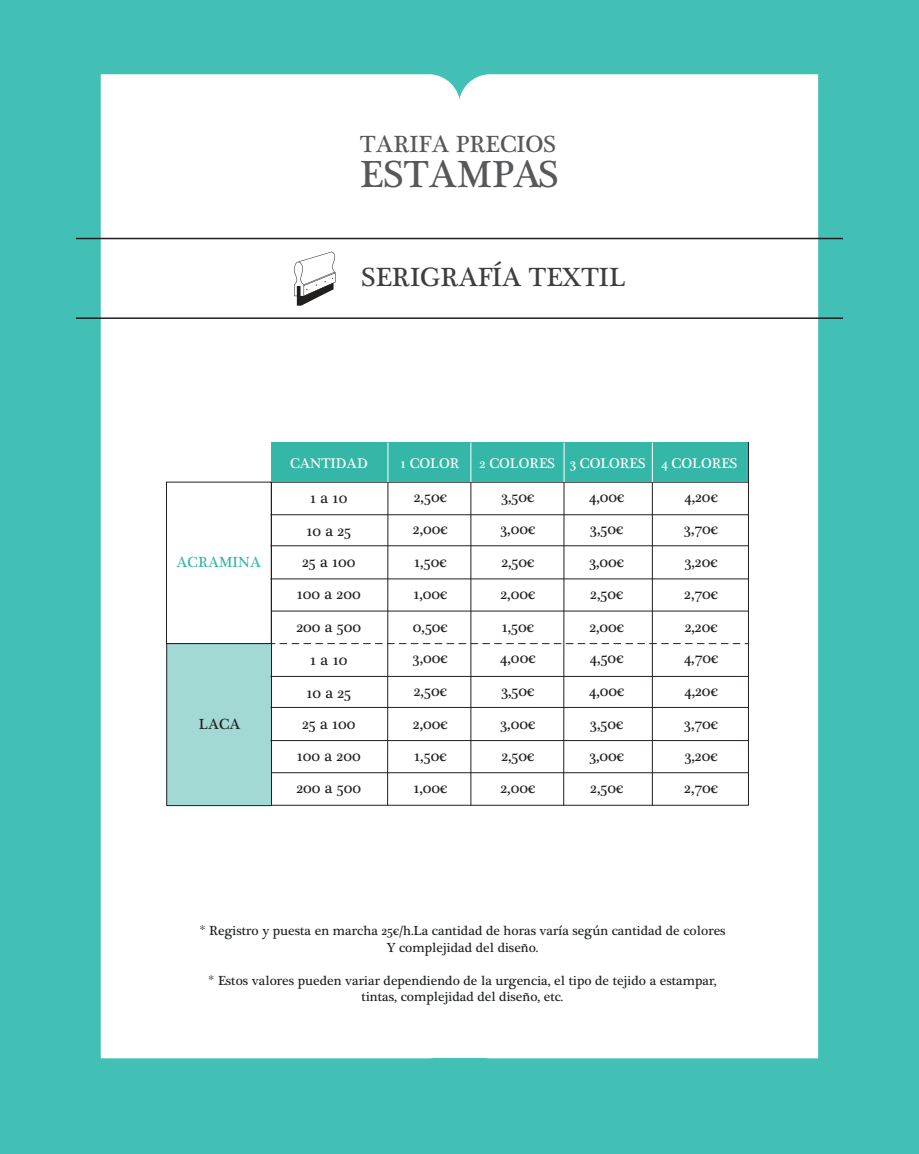
<style>
.page{position:relative;width:919px;height:1154px;background:#fff}
.page>*{position:absolute;margin:0;border:0;box-sizing:border-box;transform-origin:0 0}
.t1{font:38.7px "Plantagenet Cherokee";color:#57585a}
.t2{font:27px "Plantagenet Cherokee";color:#3e3e3f}
.t3{font:24px "Plantagenet Cherokee";color:#57585a}
.t4{font:16.05px/31.8px "Plantagenet Cherokee";color:#231f20;text-align:center}
.t5{font:15px "Plantagenet Cherokee";color:#35b7a8}
.t6{font:15px "Plantagenet Cherokee";color:#231f20}
.t7{font:14.25px "Plantagenet Cherokee";color:#fff}
.t8{font:13.5px/16.5px "Plantagenet Cherokee";color:#1d2020;text-align:center}
</style>
<div class="page">
<div style="left:0;top:0;width:918px;height:1154px;background:#43c0b6"></div>
<div style="left:101px;top:74px;width:357px;height:984px;background:#fff"></div>
<div style="left:458px;top:74px;width:360px;height:984px;background:#fff"></div>
<div style="left:388px;top:1008px;width:150px;height:50px;background:#fff"></div>
<hr style="left:76px;top:238px;width:766px;height:1px;background:#231f20">
<hr style="left:76px;top:317px;width:766px;height:2px;background:#231f20">
<div style="left:166px;top:482px;width:105px;height:162px;border:1px solid #231f20"></div>
<div style="left:166px;top:643px;width:106px;height:163px;background:#a3d9d4;border:1px solid #231f20"></div>
<svg style="left:293px;top:252px;width:42px;height:54px;background:#d4d3d3"></svg>
<hr style="left:271px;top:611px;width:477px;height:1px;background:#231f20">
<hr style="left:270px;top:482px;width:478px;height:1px;background:#231f20">
<hr style="left:270px;top:514px;width:478px;height:1px;background:#231f20">
<hr style="left:270px;top:546px;width:478px;height:1px;background:#231f20">
<hr style="left:270px;top:579px;width:478px;height:1px;background:#231f20">
<svg style="left:273px;top:643px;width:473px;height:1px"></svg>
<hr style="left:271px;top:772px;width:477px;height:1px;background:#231f20">
<hr style="left:270px;top:676px;width:478px;height:1px;background:#231f20">
<hr style="left:270px;top:707px;width:478px;height:1px;background:#231f20">
<hr style="left:270px;top:740px;width:478px;height:1px;background:#231f20">
<hr style="left:387px;top:443px;width:1px;height:363px;background:#231f20">
<hr style="left:470px;top:443px;width:1px;height:363px;background:#231f20">
<hr style="left:652px;top:443px;width:1px;height:363px;background:#231f20">
<hr style="left:563px;top:443px;width:1px;height:363px;background:#231f20">
<div style="left:271px;top:443px;width:477px;height:39px;background:#35b7a8"></div>
<hr style="left:387px;top:443px;width:1px;height:39px;background:#fff">
<hr style="left:470px;top:443px;width:1px;height:39px;background:#fff">
<hr style="left:563px;top:443px;width:1px;height:39px;background:#fff">
<hr style="left:652px;top:443px;width:1px;height:39px;background:#fff">
<h3 class="t3" style="left:360px;top:130px;width:197px">TARIFA PRECIOS</h3>
<h1 class="t1" style="left:360px;top:151px;width:200px">ESTAMPAS</h1>
<h2 class="t2" style="left:361px;top:262px;width:265px">SERIGRAFÍA TEXTIL</h2>
<p class="t5" style="left:177px;top:553px;width:86px">ACRAMINA</p>
<p class="t6" style="left:199px;top:715px;width:43px">LACA</p>
<p class="t7" style="left:290px;top:455px;width:79px">CANTIDAD</p>
<p class="t7" style="left:400px;top:455px;width:60px">1 COLOR</p>
<p class="t7" style="left:479px;top:455px;width:259px">2 COLORES 3 COLORES 4 COLORES</p>
<p class="t4" style="left:310px;top:483px;width:39px">1 a 10</p>
<p class="t4" style="left:296px;top:516px;width:66px">10 a 25<br>25 a 100<br>100 a 200<br>200 a 500</p>
<p class="t4" style="left:306px;top:644px;width:46px;line-height:32.8px;text-align:left">1 a 10<br>10 a 25</p>
<p class="t4" style="left:296px;top:708px;width:66px;line-height:32.2px">25 a 100<br>100 a 200<br>200 a 500</p>
<p class="t4" style="left:414px;top:481px;width:35px">2,50€</p>
<p class="t4" style="left:501px;top:481px;width:35px">3,50€</p>
<p class="t4" style="left:589px;top:481px;width:37px">4,00€</p>
<p class="t4" style="left:684px;top:481px;width:35px">4,20€</p>
<p class="t4" style="left:413px;top:513px;width:37px">2,00€</p>
<p class="t4" style="left:500px;top:513px;width:37px">3,00€</p>
<p class="t4" style="left:590px;top:513px;width:35px">3,50€</p>
<p class="t4" style="left:684px;top:513px;width:36px">3,70€</p>
<p class="t4" style="left:414px;top:547px;width:34px">1,50€</p>
<p class="t4" style="left:501px;top:547px;width:35px">2,50€</p>
<p class="t4" style="left:589px;top:547px;width:37px">3,00€</p>
<p class="t4" style="left:684px;top:547px;width:35px">3,20€</p>
<p class="t4" style="left:413px;top:578px;width:36px">1,00€</p>
<p class="t4" style="left:500px;top:578px;width:37px">2,00€</p>
<p class="t4" style="left:590px;top:578px;width:35px">2,50€</p>
<p class="t4" style="left:684px;top:578px;width:36px">2,70€</p>
<p class="t4" style="left:413px;top:611px;width:37px">0,50€</p>
<p class="t4" style="left:501px;top:611px;width:34px">1,50€</p>
<p class="t4" style="left:589px;top:611px;width:37px">2,00€</p>
<p class="t4" style="left:684px;top:611px;width:35px">2,20€</p>
<p class="t4" style="left:413px;top:643px;width:37px">3,00€</p>
<p class="t4" style="left:500px;top:643px;width:37px">4,00€</p>
<p class="t4" style="left:590px;top:643px;width:35px">4,50€</p>
<p class="t4" style="left:684px;top:643px;width:36px">4,70€</p>
<p class="t4" style="left:414px;top:675px;width:35px">2,50€</p>
<p class="t4" style="left:501px;top:675px;width:35px">3,50€</p>
<p class="t4" style="left:589px;top:675px;width:37px">4,00€</p>
<p class="t4" style="left:684px;top:675px;width:35px">4,20€</p>
<p class="t4" style="left:413px;top:708px;width:37px">2,00€</p>
<p class="t4" style="left:500px;top:708px;width:37px">3,00€</p>
<p class="t4" style="left:590px;top:708px;width:35px">3,50€</p>
<p class="t4" style="left:684px;top:708px;width:36px">3,70€</p>
<p class="t4" style="left:414px;top:740px;width:34px">1,50€</p>
<p class="t4" style="left:501px;top:740px;width:35px">2,50€</p>
<p class="t4" style="left:589px;top:740px;width:37px">3,00€</p>
<p class="t4" style="left:684px;top:740px;width:35px">3,20€</p>
<p class="t4" style="left:413px;top:773px;width:36px">1,00€</p>
<p class="t4" style="left:500px;top:773px;width:37px">2,00€</p>
<p class="t4" style="left:590px;top:773px;width:35px">2,50€</p>
<p class="t4" style="left:684px;top:773px;width:36px">2,70€</p>
<p class="t8" style="left:199px;top:923px;width:527px">* Registro y puesta en marcha 25€/h.La cantidad de horas varía según cantidad de colores<br>Y complejidad del diseño.</p>
<p class="t8" style="left:208px;top:972px;width:510px">* Estos valores pueden variar dependiendo de la urgencia, el tipo de tejido a estampar, tintas, complejidad del diseño, etc.</p>
</div>
